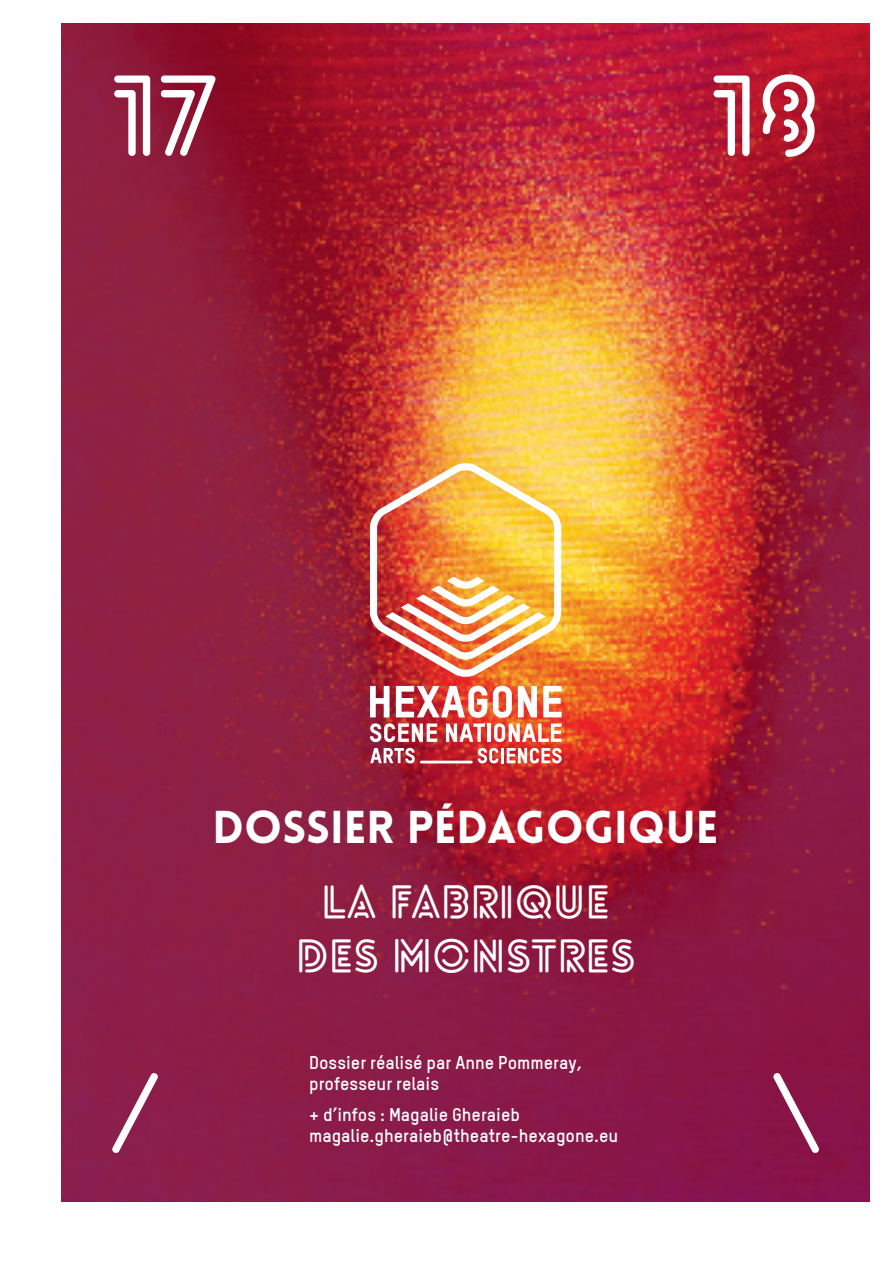
<style>
.page{position:relative;width:893px;height:1263px;background:#fff}
.page>*{position:absolute;margin:0;border:0;box-sizing:border-box;transform-origin:0 0}
.t1{font:700 109.5px "Lovelo Line";color:#fff}
.t2{font:700 45px/54px "Lovelo Line";color:#fff;text-align:center}
.t3{font:900 45px "Lovelo";color:#fff}
.t4{font:700 18px/21.6px "TSTARPRO";color:#fff}
</style>
<div class="page">
<img style="left:62px;top:23px;width:808px;height:1178px">
<svg style="left:370px;top:748px;width:45px;height:15px"></svg>
<svg style="left:478px;top:748px;width:20px;height:15px"></svg>
<hr style="left:501px;top:748px;width:3px;height:15px;background:#fff">
<svg style="left:507px;top:748px;width:55px;height:15px"></svg>
<hr style="left:421px;top:761px;width:50px;height:2px;background:#fff">
<img style="left:368px;top:461px;width:195px;height:281px">
<div style="left:771px;top:1071px;width:50px;height:84px;background:#881346"></div>
<h1 class="t1" style="left:111px;top:48px;width:104px">17</h1>
<h1 class="t1" style="left:710px;top:48px;width:112px">18</h1>
<h1 class="t1" style="left:111px;top:1045px;width:50px">/</h1>
<h2 class="t3" style="left:213px;top:799px;width:507px">DOSSIER PÉDAGOGIQUE</h2>
<h2 class="t2" style="left:296px;top:875px;width:341px">LA FABRIQUE<br>DES MONSTRES</h2>
<p class="t4" style="left:309px;top:1051px;width:275px">Dossier réalisé par Anne Pommeray, professeur relais</p>
<p class="t4" style="left:309px;top:1103px;width:311px">+ d’infos : Magalie Gheraieb magalie.gheraieb@theatre-hexagone.eu</p>
</div>
